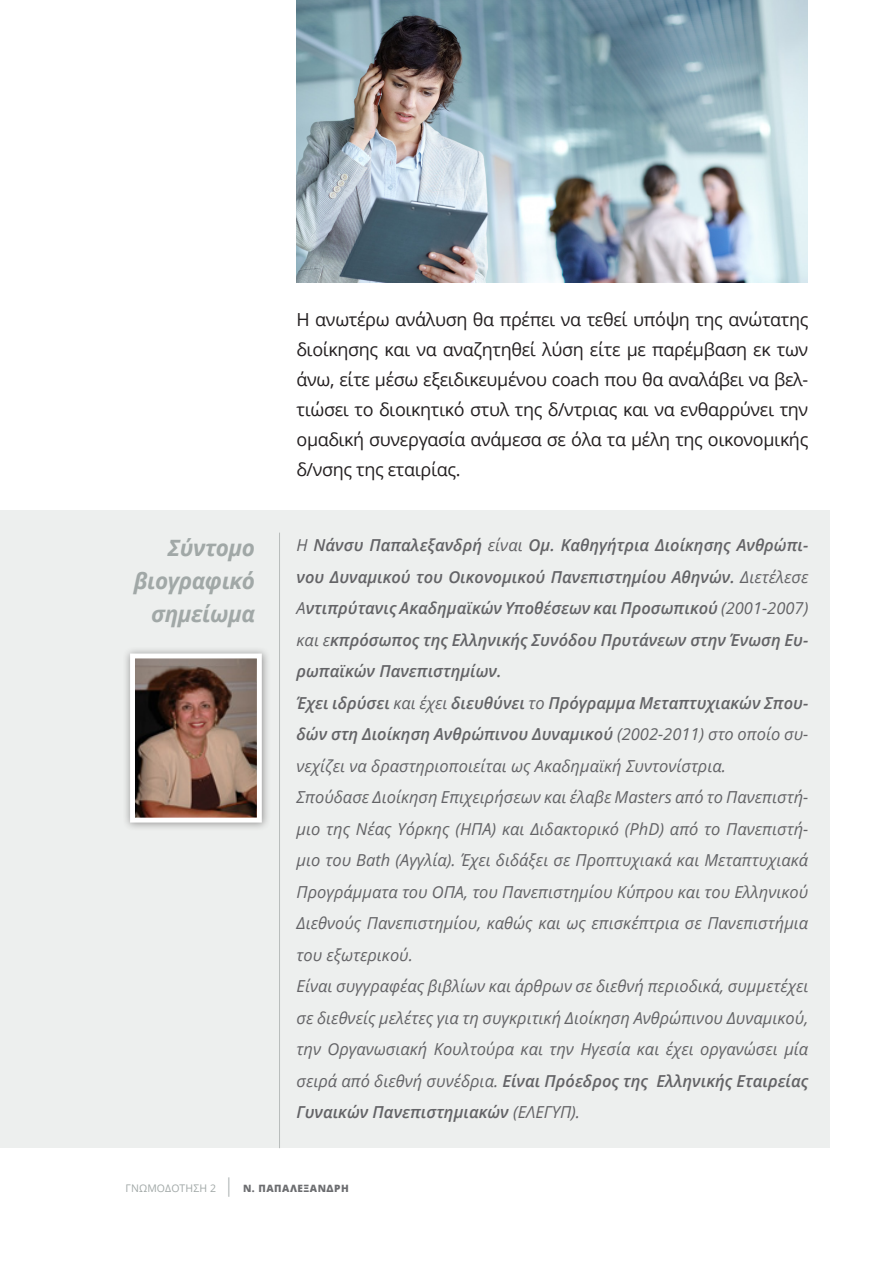
<style>
.page{position:relative;width:893px;height:1263px;background:#fff}
.page>*{position:absolute;margin:0;border:0;box-sizing:border-box;transform-origin:0 0}
.t1{font:italic 700 22.5px/33px "Open Sans";letter-spacing:-.02em;color:#a1a8a7;text-align:right}
.t2{font:18px/30px "Open Sans";letter-spacing:-.02em;color:#231f20;text-align:justify}
.t3{font:italic 16.5px/31.5px "Open Sans";color:#636366}
.t4{font:10.5px "Open Sans";color:#a1a8a7}
.t5{font:800 10.05px "Open Sans";letter-spacing:.05em;color:#6c6d70}
.s1{font-weight:600}
.s2{font-weight:400;font-size:10.5px;color:#a1a8a7}
.s3{font-weight:300;font-size:19.05px;color:#a1a8a7}
</style>
<div class="page">
<div style="left:0;top:510px;width:829px;height:638px;background:#edefee"></div>
<div style="left:123px;top:646px;width:148px;height:185px;background:#231f20;opacity:.45"></div>
<img style="left:136px;top:659px;width:120px;height:157px">
<div style="left:130px;top:653px;width:132px;height:169px;border:5px solid #fff"></div>
<hr style="left:279px;top:533px;width:1px;height:615px;background:#b8bcbb">
<img style="left:296px;top:0;width:512px;height:282px">
<h1 class="t1" style="left:134px;top:531px;width:123px">Σύντομο βιογραφικό σημείωμα</h1>
<p class="t2" style="left:297px;top:304px;width:513px">Η ανωτέρω ανάλυση θα πρέπει να τεθεί υπόψη της ανώτατης διοίκησης και να αναζητηθεί λύση είτε με παρέμβαση εκ των άνω, είτε μέσω εξειδικευμένου coach που θα αναλάβει να βελ&shy;τιώσει το διοικητικό στυλ της δ/ντριας και να ενθαρρύνει την ομαδική συνεργασία ανάμεσα σε όλα τα μέλη της οικονομικής δ/νσης της εταιρίας.</p>
<p class="t3" style="left:297px;top:529px;width:513px">Η <span class="s1">Νάνσυ Παπαλεξανδρή</span> είναι <span class="s1">Ομ. Καθηγήτρια Διοίκησης Ανθρώπι&shy;νου Δυναμικού του Οικονομικού Πανεπιστημίου Αθηνών.</span> Διετέλεσε Α<span class="s1">ντιπρύτανις Ακαδημαϊκών Υποθέσεων και Προσωπικού</span> (2001-2007) και ε<span class="s1">κπρόσωπος της Ελληνικής Συνόδου Πρυτάνεων στην Ένωση Ευ&shy;ρωπαϊκών Πανεπιστημίων.<br>Έχει ιδρύσει</span> και έχει <span class="s1">διευθύνει</span> το <span class="s1">Πρόγραμμα Μεταπτυχιακών Σπου&shy;δών στη Διοίκηση Ανθρώπινου Δυναμικού</span> (2002-2011) στο οποίο συ&shy;νεχίζει να δραστηριοποιείται ως Ακαδημαϊκή Συντονίστρια.<br>Σπούδασε Διοίκηση Επιχειρήσεων και έλαβε Μasters από το Πανεπιστή&shy;μιο της Νέας Υόρκης (ΗΠΑ) και Διδακτορικό (PhD) από το Πανεπιστή&shy;μιο του Bath (Αγγλία). Έχει διδάξει σε Προπτυχιακά και Μεταπτυχιακά Προγράμματα του ΟΠΑ, του Πανεπιστημίου Κύπρου και του Ελληνικού Διεθνούς Πανεπιστημίου, καθώς και ως επισκέπτρια σε Πανεπιστήμια του εξωτερικού.<br>Είναι συγγραφέας βιβλίων και άρθρων σε διεθνή περιοδικά, συμμετέχει σε διεθνείς μελέτες για τη συγκριτική Διοίκηση Ανθρώπινου Δυναμικού, την Οργανωσιακή Κουλτούρα και την Ηγεσία και έχει οργανώσει μία σειρά από διεθνή συνέδρια. <span class="s1">Είναι Πρόεδρος της Ελληνικής Εταιρείας Γυναικών Πανεπιστημιακών</span> (ΕΛΕΓΥΠ).</p>
<p class="t4" style="left:125px;top:1181px;width:8px">Γνω</p>
<p class="t4" style="left:147px;top:1181px;width:26px">μοδότ</p>
<p class="t5" style="left:186px;top:1181px;width:163px"><span class="s2">ηση 2</span> <span class="s3">|</span> Ν. Παπαλεξανδρή</p>
</div>
